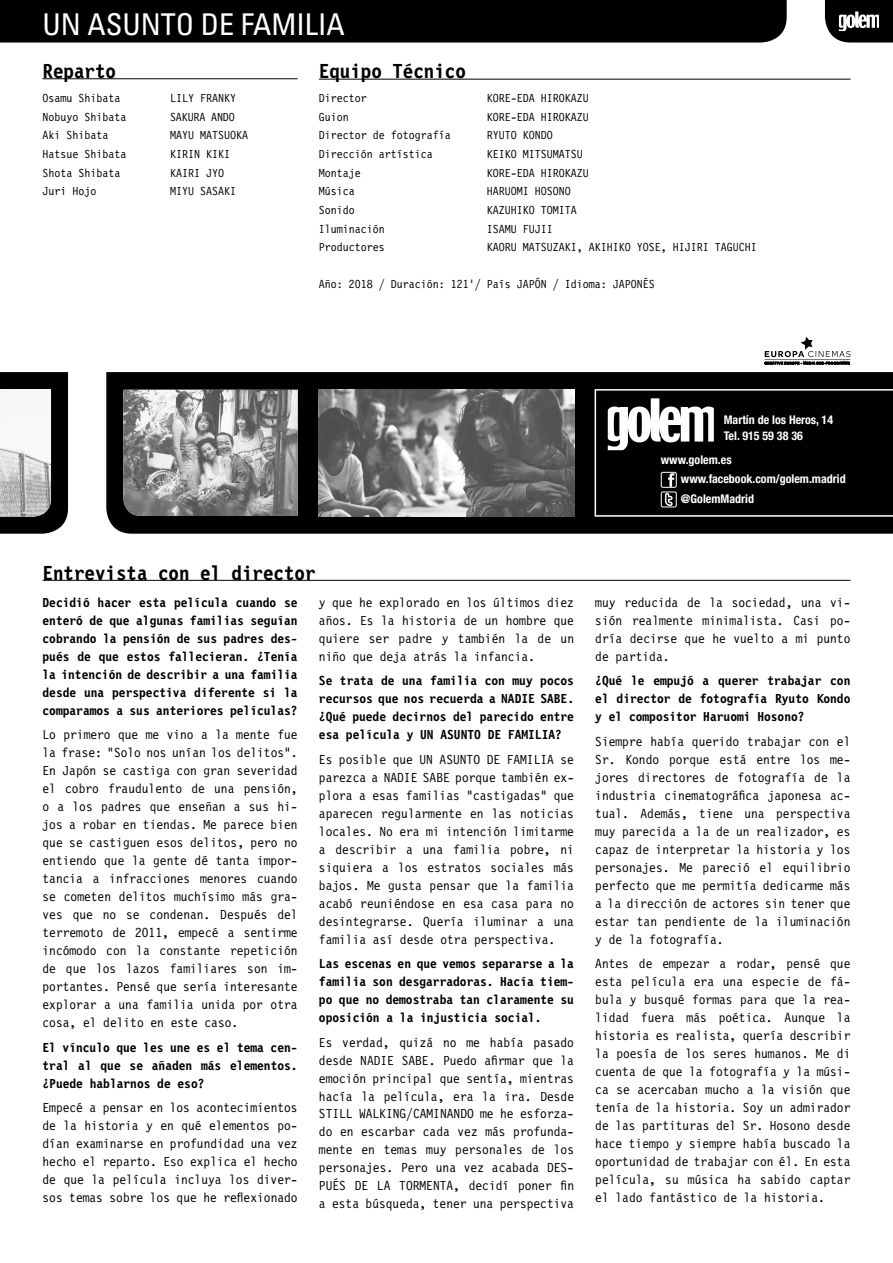
<style>
.page{position:relative;width:893px;height:1263px;background:#fff}
.page>*{position:absolute;margin:0;border:0;box-sizing:border-box;transform-origin:0 0}
.t1{font:condensed 30px "Univers";color:#fff}
.t2{font:700 21px "Letter Gothic 12 Pitch BT";color:#000}
.t3{font:13.5px/18px "Letter Gothic 12 Pitch BT";color:#000;text-align:justify}
.t4{font:700 13.5px/18px "Letter Gothic 12 Pitch BT";color:#000;text-align:justify}
.t5{font:12px "Letter Gothic 12 Pitch BT";color:#000}
.t6{font:700 condensed 12px/19.5px "Helvetica Neue";color:#fff}
</style>
<div class="page">
<svg style="left:106px;top:372px;width:787px;height:162px;background:#070707"></svg>
<div style="left:0;top:0;width:787px;height:43px;background:#000"></div>
<hr style="left:43px;top:78px;width:255px;height:1px;background:#000">
<hr style="left:319px;top:79px;width:531px;height:1px;background:#000">
<hr style="left:43px;top:580px;width:807px;height:1px;background:#000">
<img style="left:123px;top:390px;width:175px;height:126px">
<img style="left:319px;top:390px;width:255px;height:126px">
<svg style="left:0;top:372px;width:68px;height:162px;background:#090909"></svg>
<img style="left:0;top:389px;width:51px;height:128px">
<svg style="left:825px;top:0;width:68px;height:43px;background:#323232"></svg>
<svg style="left:595px;top:389px;width:298px;height:128px;background:#1c1c1c"></svg>
<svg style="left:765px;top:337px;width:85px;height:28px"></svg>
<h1 class="t1" style="left:43px;top:6px;width:304px">UN ASUNTO DE FAMILIA</h1>
<h2 class="t2" style="left:43px;top:60px;width:75px">Reparto</h2>
<h2 class="t2" style="left:319px;top:60px;width:148px">Equipo Técnico</h2>
<p class="t5" style="left:43px;top:91px;width:79px">Osamu Shibata</p>
<p class="t5" style="left:170px;top:91px;width:68px">LILY FRANKY</p>
<p class="t5" style="left:43px;top:110px;width:85px">Nobuyo Shibata</p>
<p class="t5" style="left:170px;top:110px;width:66px">SAKURA ANDO</p>
<p class="t5" style="left:43px;top:129px;width:67px">Aki Shibata</p>
<p class="t5" style="left:170px;top:129px;width:80px">MAYU MATSUOKA</p>
<p class="t5" style="left:43px;top:147px;width:85px">Hatsue Shibata</p>
<p class="t5" style="left:170px;top:147px;width:62px">KIRIN KIKI</p>
<p class="t5" style="left:43px;top:166px;width:79px">Shota Shibata</p>
<p class="t5" style="left:170px;top:166px;width:56px">KAIRI JYO</p>
<p class="t5" style="left:43px;top:185px;width:55px">Juri Hojo</p>
<p class="t5" style="left:170px;top:185px;width:68px">MIYU SASAKI</p>
<p class="t5" style="left:319px;top:91px;width:49px">Director</p>
<p class="t5" style="left:487px;top:91px;width:103px">KORE-EDA HIROKAZU</p>
<p class="t5" style="left:319px;top:110px;width:31px">Guion</p>
<p class="t5" style="left:487px;top:110px;width:103px">KORE-EDA HIROKAZU</p>
<p class="t5" style="left:319px;top:129px;width:133px">Director de fotografía</p>
<p class="t5" style="left:487px;top:129px;width:67px">RYUTO KONDO</p>
<p class="t5" style="left:319px;top:147px;width:115px">Dirección artística</p>
<p class="t5" style="left:487px;top:147px;width:97px">KEIKO MITSUMATSU</p>
<p class="t5" style="left:319px;top:166px;width:43px">Montaje</p>
<p class="t5" style="left:487px;top:166px;width:103px">KORE-EDA HIROKAZU</p>
<p class="t5" style="left:319px;top:184px;width:37px">Música</p>
<p class="t5" style="left:487px;top:184px;width:85px">HARUOMI HOSONO</p>
<p class="t5" style="left:319px;top:203px;width:37px">Sonido</p>
<p class="t5" style="left:487px;top:203px;width:91px">KAZUHIKO TOMITA</p>
<p class="t5" style="left:319px;top:222px;width:67px">Iluminación</p>
<p class="t5" style="left:487px;top:222px;width:67px">ISAMU FUJII</p>
<p class="t5" style="left:319px;top:240px;width:67px">Productores</p>
<p class="t5" style="left:487px;top:240px;width:271px">KAORU MATSUZAKI, AKIHIKO YOSE, HIJIRI TAGUCHI</p>
<p class="t5" style="left:319px;top:278px;width:337px">Año: 2018 / Duración: 121’/ País JAPÓN / Idioma: JAPONÉS</p>
<p class="t6" style="left:724px;top:411px;width:111px;line-height:16.5px">Martín de los Heros, 14<br>Tel. 915 59 38 36</p>
<p class="t6" style="left:681px;top:450px;width:166px;text-indent:-20px">www.golem.es www.facebook.com/golem.madrid @GolemMadrid</p>
<h2 class="t2" style="left:43px;top:561px;width:274px">Entrevista con el director</h2>
<p class="t4" style="left:43px;top:594px;width:257px">Decidió hacer esta película cuando se enteró de que algunas familias seguían cobrando la pensión de sus padres des&shy;pués de que estos fallecieran. ¿Tenía la intención de describir a una familia desde una perspectiva diferente si la comparamos a sus anteriores películas?</p>
<p class="t3" style="left:43px;top:726px;width:257px">Lo primero que me vino a la mente fue la frase: “Solo nos unían los delitos”.<br>En Japón se castiga con gran severidad el cobro fraudulento de una pensión, o a los padres que enseñan a sus hi&shy;jos a robar en tiendas. Me parece bien que se castiguen esos delitos, pero no entiendo que la gente dé tanta impor&shy;tancia a infracciones menores cuando se cometen delitos muchísimo más gra&shy;ves que no se condenan. Después del terremoto de 2011, empecé a sentirme incómodo con la constante repetición de que los lazos familiares son im&shy;portantes. Pensé que sería interesante explorar a una familia unida por otra cosa, el delito en este caso.</p>
<p class="t4" style="left:43px;top:1038px;width:257px">El vínculo que les une es el tema cen&shy;tral al que se añaden más elementos. ¿Puede hablarnos de eso?</p>
<p class="t3" style="left:43px;top:1099px;width:257px">Empecé a pensar en los acontecimientos de la historia y en qué elementos po&shy;dían examinarse en profundidad una vez hecho el reparto. Eso explica el hecho de que la película incluya los diver&shy;sos temas sobre los que he reflexionado</p>
<p class="t3" style="left:319px;top:594px;width:257px">y que he explorado en los últimos diez años. Es la historia de un hombre que quiere ser padre y también la de un niño que deja atrás la infancia.</p>
<p class="t4" style="left:319px;top:672px;width:257px">Se trata de una familia con muy pocos recursos que nos recuerda a NADIE SABE. ¿Qué puede decirnos del parecido entre esa película y UN ASUNTO DE FAMILIA?</p>
<p class="t3" style="left:319px;top:751px;width:257px">Es posible que UN ASUNTO DE FAMILIA se parezca a NADIE SABE porque también ex&shy;plora a esas familias “castigadas” que aparecen regularmente en las noticias locales. No era mi intención limitarme a describir a una familia pobre, ni siquiera a los estratos sociales más bajos. Me gusta pensar que la familia acabó reuniéndose en esa casa para no desintegrarse. Quería iluminar a una familia así desde otra perspectiva.</p>
<p class="t4" style="left:319px;top:955px;width:257px">Las escenas en que vemos separarse a la familia son desgarradoras. Hacía tiem&shy;po que no demostraba tan claramente su oposición a la injusticia social.</p>
<p class="t3" style="left:319px;top:1033px;width:257px">Es verdad, quizá no me había pasado desde NADIE SABE. Puedo afirmar que la emoción principal que sentía, mientras hacía la película, era la ira. Desde STILL WALKING/CAMINANDO me he esforza&shy;do en escarbar cada vez más profunda&shy;mente en temas muy personales de los personajes. Pero una vez acabada DES-PUÉS DE LA TORMENTA, decidí poner fin a esta búsqueda, tener una perspectiva</p>
<p class="t3" style="left:595px;top:594px;width:257px">muy reducida de la sociedad, una vi&shy;sión realmente minimalista. Casi po&shy;dría decirse que he vuelto a mi punto de partida.</p>
<p class="t4" style="left:595px;top:672px;width:257px">¿Qué le empujó a querer trabajar con el director de fotografía Ryuto Kondo y el compositor Haruomi Hosono?</p>
<p class="t3" style="left:595px;top:732px;width:257px">Siempre había querido trabajar con el Sr. Kondo porque está entre los me&shy;jores directores de fotografía de la industria cinematográfica japonesa ac&shy;tual. Además, tiene una perspectiva muy parecida a la de un realizador, es capaz de interpretar la historia y los personajes. Me pareció el equilibrio perfecto que me permitía dedicarme más a la dirección de actores sin tener que estar tan pendiente de la iluminación y de la fotografía.</p>
<p class="t3" style="left:595px;top:955px;width:257px">Antes de empezar a rodar, pensé que esta película era una especie de fá&shy;bula y busqué formas para que la rea&shy;lidad fuera más poética. Aunque la historia es realista, quería describir la poesía de los seres humanos. Me di cuenta de que la fotografía y la músi&shy;ca se acercaban mucho a la visión que tenía de la historia. Soy un admirador de las partituras del Sr. Hosono desde hace tiempo y siempre había buscado la oportunidad de trabajar con él. En esta película, su música ha sabido captar el lado fantástico de la historia.</p>
</div>
